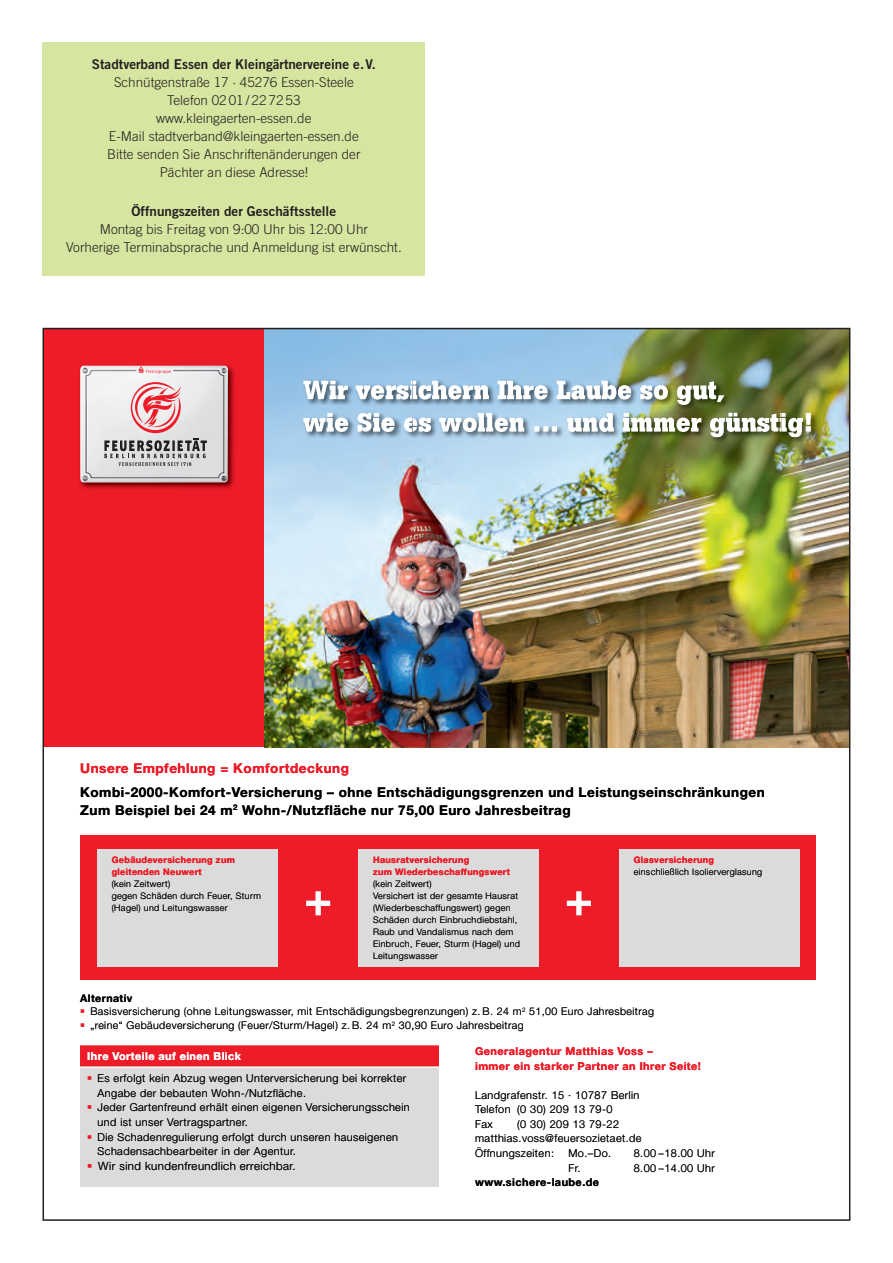
<style>
.page{position:relative;width:893px;height:1263px;background:#fff}
.page>*{position:absolute;margin:0;border:0;box-sizing:border-box;transform-origin:0 0}
.t1{font:300 13.5px/18px "Trade Gothic";color:#231f20;text-align:center}
.t2{font:700 13.5px "Helvetica Neue LT Pro";letter-spacing:.04em;color:#000}
.t3{font:13.5px "Trade Gothic Bold Two";color:#231f20}
.t4{font:700 13.5px "Helvetica Neue LT Pro";letter-spacing:.04em;color:#ee1c28}
.t5{font:300 11.4px "Helvetica Neue LT Pro";letter-spacing:.04em;color:#000}
.t6{font:300 10.95px "Helvetica Neue LT Pro";letter-spacing:.04em;color:#000}
.t7{font:700 10.95px "Helvetica Neue LT Pro";letter-spacing:.04em;color:#ee1c28}
.t8{font:700 10.95px "Helvetica Neue LT Pro";letter-spacing:.04em;color:#fff}
.t9{font:700 10.95px "Helvetica Neue LT Pro";letter-spacing:.04em;color:#000}
.t10{font:300 10.65px "Helvetica Neue LT Pro";letter-spacing:.04em;color:#000}
.t11{font:700 10.65px "Helvetica Neue LT Pro";letter-spacing:.04em;color:#000}
.t12{font:300 9px "Helvetica Neue LT Pro";letter-spacing:.04em;color:#000}
.t13{font:700 9px "Helvetica Neue LT Pro";letter-spacing:.04em;color:#ee1c28}
.t14{font:700 7.8px "Helvetica Neue LT Pro";color:#000}
</style>
<div class="page">
<div style="left:43px;top:43px;width:382px;height:233px;background:#d6e59f"></div>
<div style="left:80px;top:835px;width:736px;height:145px;background:#ee1c28"></div>
<img style="left:264px;top:331px;width:583px;height:416px">
<div style="left:44px;top:329px;width:220px;height:418px;background:#ee1c28"></div>
<div style="left:97px;top:849px;width:181px;height:117px;background:#dbdbdb"></div>
<div style="left:619px;top:849px;width:181px;height:117px;background:#dbdbdb"></div>
<div style="left:358px;top:849px;width:181px;height:117px;background:#dbdbdb"></div>
<div style="left:315px;top:891px;width:6px;height:24px;background:#fff"></div>
<div style="left:306px;top:901px;width:24px;height:5px;background:#fff"></div>
<div style="left:576px;top:891px;width:5px;height:24px;background:#fff"></div>
<div style="left:567px;top:901px;width:24px;height:5px;background:#fff"></div>
<div style="left:80px;top:1047px;width:359px;height:139px;background:#dbdbdb"></div>
<div style="left:80px;top:1045px;width:359px;height:21px;background:#ee1c28"></div>
<hr style="left:80px;top:1066px;width:359px;height:2px;background:#fff">
<img style="left:79px;top:365px;width:156px;height:120px">
<img style="left:315px;top:459px;width:196px;height:288px">
<img style="left:302px;top:378px;width:517px;height:67px">
<img style="left:413px;top:430px;width:184px;height:2px">
<img style="left:597px;top:430px;width:184px;height:7px">
<img style="left:597px;top:398px;width:126px;height:7px">
<img style="left:781px;top:421px;width:30px;height:16px">
<img style="left:81px;top:485px;width:147px;height:4px">
<svg style="left:228px;top:485px;width:5px;height:4px"></svg>
<p class="t3" style="left:92px;top:60px;width:285px">Stadtverband Essen der Kleingärtnervereine e.V.</p>
<p class="t1" style="left:107px;top:75px;width:255px">Schnütgenstraße 17 · 45276 Essen-Steele Telefon 0201 / 22 72 53 www.kleingaerten-essen.de<br>E-Mail stadtverband@kleingaerten-essen.de Bitte senden Sie Anschriftenänderungen der Pächter an diese Adresse!</p>
<p class="t3" style="left:132px;top:207px;width:206px">Öffnungszeiten der Geschäftsstelle</p>
<p class="t1" style="left:66px;top:222px;width:337px">Montag bis Freitag von 9:00 Uhr bis 12:00 Uhr<br>Vorherige Terminabsprache und Anmeldung ist erwünscht.</p>
<p class="t4" style="left:80px;top:763px;width:270px">Unsere Empfehlung = Komfortdeckung</p>
<p class="t2" style="left:242px;top:805px;width:330px">Wohn-/Nutzfläche nur 75,00 Euro Jahresbeitrag</p>
<p class="t2" style="left:80px;top:787px;width:686px">Kombi-2000-Komfort-Versicherung – ohne Entschädigungsgrenzen und Leistungseinschränkungen</p>
<p class="t14" style="left:233px;top:805px;width:6px">2</p>
<p class="t2" style="left:80px;top:805px;width:154px">Zum Beispiel bei 24 m</p>
<p class="t13" style="left:112px;top:857px;width:125px">Gebäudeversicherung zum</p>
<p class="t13" style="left:373px;top:857px;width:98px">Hausratversicherung</p>
<p class="t13" style="left:634px;top:857px;width:82px">Glasversicherung</p>
<p class="t13" style="left:112px;top:869px;width:91px">gleitenden Neuwert</p>
<p class="t13" style="left:373px;top:869px;width:138px">zum Wiederbeschaffungswert</p>
<p class="t12" style="left:634px;top:869px;width:130px">einschließlich Isolierverglasung</p>
<p class="t12" style="left:112px;top:881px;width:60px">(kein Zeitwert)</p>
<p class="t12" style="left:373px;top:881px;width:60px">(kein Zeitwert)</p>
<p class="t12" style="left:112px;top:893px;width:151px">gegen Schäden durch Feuer, Sturm</p>
<p class="t12" style="left:373px;top:893px;width:147px">Versichert ist der gesamte Hausrat</p>
<p class="t12" style="left:112px;top:905px;width:117px">(Hagel) und Leitungswasser</p>
<p class="t12" style="left:373px;top:905px;width:139px">(Wiederbeschaffungswert) gegen</p>
<p class="t12" style="left:373px;top:917px;width:146px">Schäden durch Einbruchdiebstahl,</p>
<p class="t12" style="left:373px;top:929px;width:142px">Raub und Vandalismus nach dem</p>
<p class="t12" style="left:373px;top:941px;width:149px">Einbruch, Feuer, Sturm (Hagel) und</p>
<p class="t12" style="left:373px;top:953px;width:67px">Leitungswasser</p>
<p class="t11" style="left:80px;top:994px;width:54px">Alternativ</p>
<p class="t10" style="left:90px;top:1008px;width:565px">Basisversicherung (ohne Leitungswasser, mit Entschädigungsbegrenzungen) z. B. 24 m<sup>2</sup> 51,00 Euro Jahresbeitrag</p>
<p class="t10" style="left:90px;top:1022px;width:435px">„reine“ Gebäudeversicherung (Feuer/Sturm/Hagel) z. B. 24 m<sup>2</sup> 30,90 Euro Jahresbeitrag</p>
<p class="t8" style="left:87px;top:1052px;width:155px">Ihre Vorteile auf einen Blick</p>
<p class="t7" style="left:475px;top:1047px;width:179px">Generalagentur Matthias Voss –</p>
<p class="t7" style="left:475px;top:1062px;width:227px">immer ein starker Partner an Ihrer Seite!</p>
<p class="t6" style="left:98px;top:1074px;width:310px">Es erfolgt kein Abzug wegen Unterversicherung bei korrekter</p>
<p class="t6" style="left:98px;top:1089px;width:210px">Angabe der bebauten Wohn-/Nutzfläche.</p>
<p class="t6" style="left:475px;top:1091px;width:166px">Landgrafenstr. 15 · 10787 Berlin</p>
<p class="t6" style="left:98px;top:1103px;width:314px">Jeder Gartenfreund erhält einen eigenen Versicherungsschein</p>
<p class="t6" style="left:475px;top:1105px;width:139px">Telefon (0 30) 209 13 79-0</p>
<p class="t6" style="left:98px;top:1118px;width:152px">und ist unser Vertragspartner.</p>
<p class="t6" style="left:475px;top:1120px;width:19px">Fax</p>
<p class="t6" style="left:517px;top:1120px;width:103px">(0 30) 209 13 79-22</p>
<p class="t6" style="left:98px;top:1133px;width:302px">Die Schadenregulierung erfolgt durch unseren hauseigenen</p>
<p class="t6" style="left:475px;top:1134px;width:168px">matthias.voss@feuersozietaet.de</p>
<p class="t6" style="left:98px;top:1147px;width:200px">Schadensachbearbeiter in der Agentur.</p>
<p class="t6" style="left:475px;top:1149px;width:80px">Öffnungszeiten:</p>
<p class="t6" style="left:568px;top:1149px;width:148px">Mo.–Do. 8.00 –18.00 Uhr</p>
<p class="t5" style="left:98px;top:1162px;width:199px">Wir sind kundenfreundlich erreichbar.</p>
<p class="t6" style="left:568px;top:1164px;width:14px">Fr.</p>
<p class="t6" style="left:634px;top:1164px;width:83px">8.00 –14.00 Uhr</p>
<p class="t9" style="left:475px;top:1178px;width:126px">www.sichere-laube.de</p>
</div>
